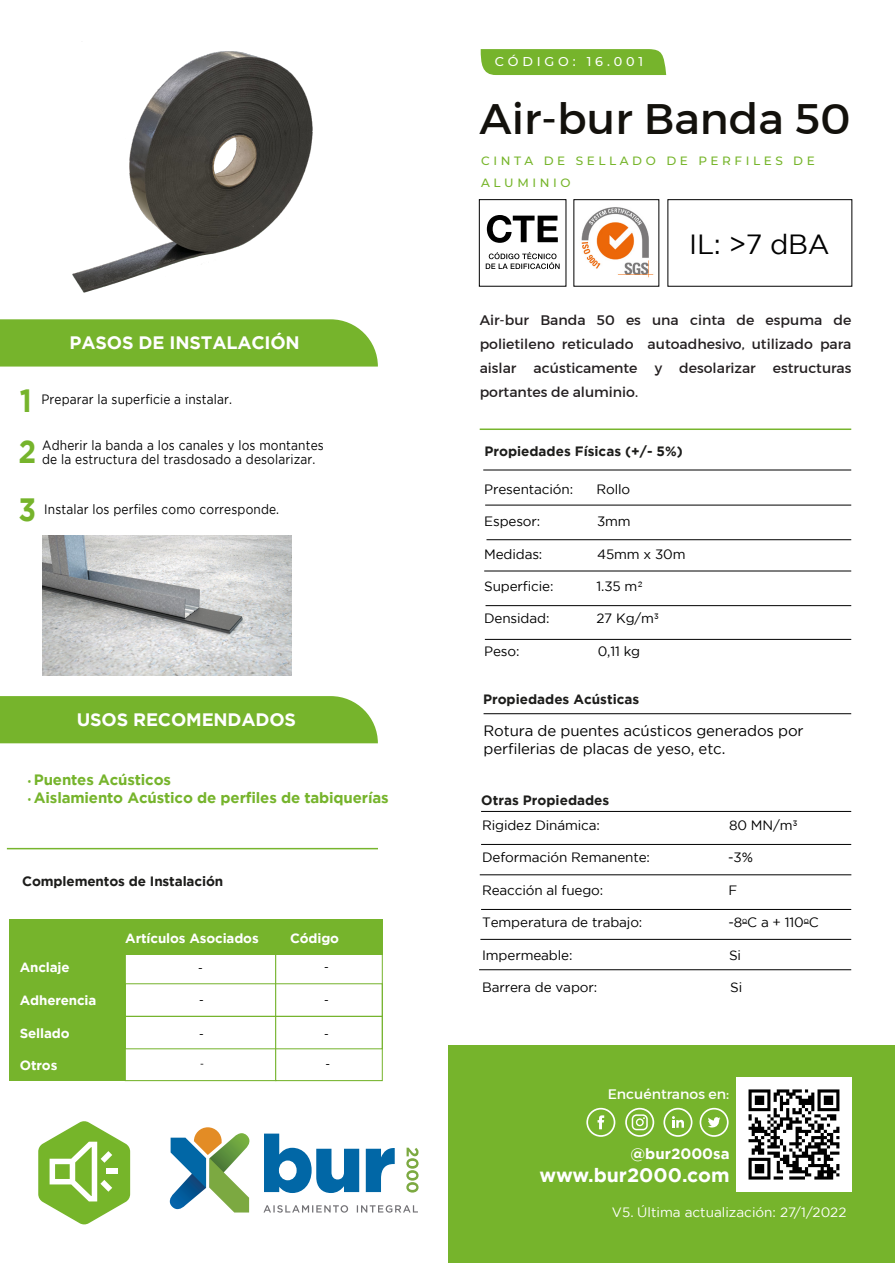
<style>
.page{position:relative;width:895px;height:1263px;background:#fff}
.page>*{position:absolute;margin:0;border:0;box-sizing:border-box;transform-origin:0 0}
.t1{font:43.5px "Montserrat";color:#13110c}
.t2{font:700 32.25px "Gotham";color:#76b42c;scale:.88 1}
.t3{font:27.75px "Gotham";color:#000}
.t4{font:700 19.5px "Gotham";color:#fff}
.t5{font:700 18px "Gotham";letter-spacing:-.01em;color:#fff}
.t6{font:15px/18px "Gotham";letter-spacing:-.01em;color:#000}
.t7{font:700 15px "Gotham";letter-spacing:-.01em;color:#76b42c}
.t8{font:700 15px "Gotham";color:#fff}
.t9{font:14.1px/24px "Montserrat";color:#231f20;text-align:justify}
.t10{font:14.1px "Montserrat";color:#fff}
.t11{font:13.5px "Gotham";letter-spacing:-.01em;color:#000}
.t12{font:13.5px/13.5px "Gotham";letter-spacing:.01em;color:#000;scale:.88 1}
.t13{font:700 13.5px "Gotham";color:#1d1d1b}
.t14{font:13.5px "Gotham";color:#fff}
.t15{font:700 13.35px "Gotham";letter-spacing:-.01em;color:#fff}
.t16{font:500 12.75px "Montserrat";letter-spacing:.3em;color:#fff}
.t17{font:500 12px/22.6px "Montserrat";letter-spacing:.3em;color:#76b52a}
.t18{font:11.4px "Gotham";color:#000}
.t19{font:9.3px "Gotham";color:#000}
.s1{font-family:"Myriad Pro";font-weight:400;font-size:13.5px}
</style>
<div class="page">
<svg style="left:38px;top:1121px;width:92px;height:104px"></svg>
<img style="left:42px;top:535px;width:249px;height:141px">
<div style="left:479px;top:199px;width:87px;height:87px;border:1px solid #000"></div>
<svg style="left:487px;top:215px;width:70px;height:28px"></svg>
<svg style="left:485px;top:252px;width:74px;height:17px"></svg>
<hr style="left:483px;top:713px;width:368px;height:1px;background:#000">
<img style="left:581px;top:207px;width:73px;height:71px">
<div style="left:9px;top:939px;width:373px;height:142px;background:#76b42c"></div>
<div style="left:125px;top:953px;width:151px;height:128px;background:#fff;border:1px solid #74b32b"></div>
<div style="left:275px;top:953px;width:107px;height:128px;background:#fff;border:1px solid #74b32b"></div>
<div style="left:125px;top:983px;width:257px;height:34px;border:1px solid #74b32b"></div>
<div style="left:125px;top:1016px;width:257px;height:33px;border:1px solid #74b32b"></div>
<div style="left:9px;top:919px;width:373px;height:36px;background:#76b42c"></div>
<div style="left:667px;top:199px;width:184px;height:87px;border:1px solid #000"></div>
<img style="left:72px;top:51px;width:241px;height:242px">
<hr style="left:481px;top:811px;width:370px;height:1px;background:#000">
<hr style="left:483px;top:470px;width:368px;height:1px;background:#000">
<hr style="left:481px;top:844px;width:370px;height:1px;background:#000">
<hr style="left:479px;top:874px;width:372px;height:1px;background:#000">
<hr style="left:481px;top:909px;width:370px;height:1px;background:#000">
<hr style="left:480px;top:939px;width:371px;height:1px;background:#000">
<hr style="left:479px;top:969px;width:372px;height:1px;background:#000">
<hr style="left:485px;top:505px;width:366px;height:1px;background:#000">
<hr style="left:486px;top:539px;width:365px;height:1px;background:#000">
<hr style="left:484px;top:571px;width:367px;height:1px;background:#000">
<hr style="left:485px;top:605px;width:366px;height:1px;background:#000">
<hr style="left:485px;top:639px;width:366px;height:1px;background:#000">
<div style="left:448px;top:1046px;width:446px;height:217px;background:#76b42c"></div>
<svg style="left:264px;top:1133px;width:130px;height:60px"></svg>
<svg style="left:263px;top:1205px;width:155px;height:8px"></svg>
<svg style="left:406px;top:1148px;width:12px;height:44px"></svg>
<svg style="left:170px;top:1127px;width:79px;height:85px"></svg>
<svg style="left:586px;top:1108px;width:29px;height:29px"></svg>
<svg style="left:699px;top:1108px;width:29px;height:29px"></svg>
<svg style="left:663px;top:1108px;width:29px;height:29px"></svg>
<svg style="left:625px;top:1108px;width:29px;height:29px"></svg>
<div style="left:0;top:696px;width:378px;height:47px;background:#76b42c"></div>
<hr style="left:7px;top:848px;width:371px;height:1px;background:#77b52d">
<svg style="left:480px;top:49px;width:186px;height:26px;background:#7ab632"></svg>
<hr style="left:479px;top:428px;width:372px;height:2px;background:#77b52d">
<div style="left:0;top:319px;width:378px;height:48px;background:#76b42c"></div>
<img style="left:736px;top:1077px;width:115px;height:114px">
<h3 class="t5" style="left:70px;top:331px;width:231px">PASOS DE INSTALACIÓN</h3>
<h2 class="t2" style="left:20px;top:380px;width:15px">1</h2>
<p class="t12" style="left:41px;top:392px;width:218px">Preparar la superficie a instalar.</p>
<h2 class="t2" style="left:18px;top:430px;width:22px">2</h2>
<p class="t12" style="left:42px;top:438px;width:321px">Adherir la banda a los canales y los montantes de la estructura del trasdosado a desolarizar.</p>
<h2 class="t2" style="left:18px;top:488px;width:22px">3</h2>
<p class="t12" style="left:44px;top:502px;width:268px">Instalar los perfiles como corresponde.</p>
<h3 class="t5" style="left:77px;top:707px;width:221px">USOS RECOMENDADOS</h3>
<p class="t7" style="left:28px;top:769px;width:144px"><span class="s1">•</span> Puentes Acústicos</p>
<p class="t7" style="left:28px;top:787px;width:362px"><span class="s1">•</span> Aislamiento Acústico de perfiles de tabiquerías</p>
<p class="t13" style="left:22px;top:872px;width:202px">Complementos de Instalación</p>
<p class="t15" style="left:20px;top:959px;width:51px">Anclaje</p>
<p class="t15" style="left:20px;top:992px;width:78px">Adherencia</p>
<p class="t15" style="left:20px;top:1024px;width:51px">Sellado</p>
<p class="t15" style="left:125px;top:929px;width:135px">Artículos Asociados</p>
<p class="t15" style="left:290px;top:929px;width:51px">Código</p>
<p class="t18" style="left:198px;top:960px;width:6px">-</p>
<p class="t18" style="left:199px;top:993px;width:6px">-</p>
<p class="t18" style="left:324px;top:960px;width:6px">-</p>
<p class="t18" style="left:324px;top:992px;width:6px">-</p>
<p class="t18" style="left:199px;top:1027px;width:6px">-</p>
<p class="t18" style="left:324px;top:1027px;width:6px">-</p>
<p class="t15" style="left:20px;top:1056px;width:39px">Otros</p>
<p class="t19" style="left:200px;top:1058px;width:5px">-</p>
<p class="t18" style="left:325px;top:1057px;width:6px">-</p>
<p class="t16" style="left:495px;top:53px;width:150px">CÓDIGO: 16.001</p>
<h1 class="t1" style="left:479px;top:91px;width:372px">Air-bur Banda 50</h1>
<p class="t17" style="left:481px;top:148px;width:335px">CINTA DE SELLADO DE PERFILES DE<br>ALUMINIO</p>
<h3 class="t3" style="left:689px;top:226px;width:142px">IL: &gt;7 dBA</h3>
<p class="t9" style="left:479px;top:308px;width:373px">Air-bur Banda 50 es una cinta de espuma de polietileno reticulado autoadhesivo, utilizado para aislar acústicamente y desolarizar estructuras portantes de aluminio.</p>
<p class="t13" style="left:484px;top:442px;width:200px">Propiedades Físicas (+/- 5%)</p>
<p class="t11" style="left:484px;top:480px;width:90px">Presentación:</p>
<p class="t11" style="left:596px;top:480px;width:35px">Rollo</p>
<p class="t11" style="left:484px;top:513px;width:58px">Espesor:</p>
<p class="t11" style="left:597px;top:513px;width:35px">3mm</p>
<p class="t11" style="left:484px;top:545px;width:60px">Medidas:</p>
<p class="t11" style="left:597px;top:545px;width:90px">45mm x 30m</p>
<p class="t11" style="left:484px;top:578px;width:71px">Superficie:</p>
<p class="t11" style="left:596px;top:578px;width:48px">1.35 m2</p>
<p class="t11" style="left:484px;top:610px;width:67px">Densidad:</p>
<p class="t11" style="left:596px;top:610px;width:65px">27 Kg/m3</p>
<p class="t11" style="left:484px;top:642px;width:37px">Peso:</p>
<p class="t11" style="left:597px;top:642px;width:44px">0,11 kg</p>
<p class="t13" style="left:483px;top:690px;width:158px">Propiedades Acústicas</p>
<p class="t6" style="left:483px;top:722px;width:321px">Rotura de puentes acústicos generados por perfilerias de placas de yeso, etc.</p>
<p class="t13" style="left:481px;top:791px;width:129px">Otras Propiedades</p>
<p class="t11" style="left:482px;top:816px;width:119px">Rigidez Dinámica:</p>
<p class="t11" style="left:729px;top:816px;width:70px">80 MN/m3</p>
<p class="t11" style="left:482px;top:849px;width:169px">Deformación Remanente:</p>
<p class="t11" style="left:728px;top:849px;width:26px">-3%</p>
<p class="t11" style="left:482px;top:881px;width:123px">Reacción al fuego:</p>
<p class="t11" style="left:728px;top:881px;width:10px">F</p>
<p class="t11" style="left:482px;top:914px;width:162px">Temperatura de trabajo:</p>
<p class="t11" style="left:728px;top:914px;width:92px">-8<sup>o</sup>C a + 110<sup>o</sup>C</p>
<p class="t11" style="left:482px;top:946px;width:92px">Impermeable:</p>
<p class="t11" style="left:729px;top:946px;width:14px">Si</p>
<p class="t11" style="left:482px;top:978px;width:117px">Barrera de vapor:</p>
<p class="t11" style="left:730px;top:978px;width:14px">Si</p>
<p class="t10" style="left:607px;top:1085px;width:123px">Encuéntranos en:</p>
<p class="t8" style="left:630px;top:1143px;width:101px">@bur2000sa</p>
<h3 class="t4" style="left:539px;top:1162px;width:192px">www.bur2000.com</h3>
<p class="t14" style="left:612px;top:1203px;width:236px">V5. Última actualización: 27/1/2022</p>
</div>
